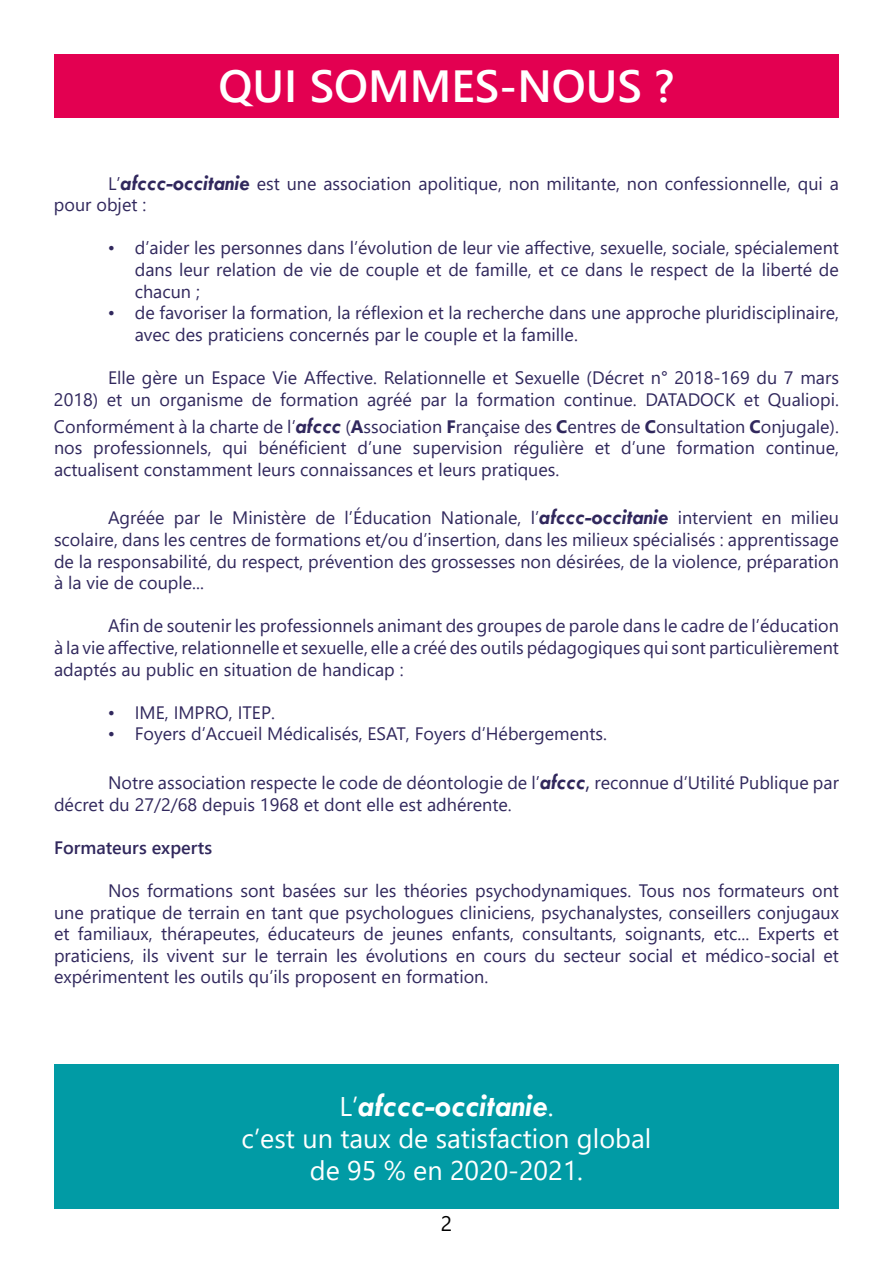
<style>
.page{position:relative;width:893px;height:1263px;background:#fff}
.page>*{position:absolute;margin:0;border:0;box-sizing:border-box;transform-origin:0 0}
.t1{font:600 45px "Segoe UI";color:#fff}
.t2{font:italic 700 33px "Tw Cen";color:#fff}
.t3{font:27px/32.4px "Segoe UI";color:#fff;text-align:center}
.t4{font:21px "Segoe UI";color:#000}
.t5{font:18px/21.6px "Segoe UI";color:#31285d;text-align:justify}
.t6{font:600 18px "Segoe UI";color:#31285d}
.s1{font-family:"Tw Cen";font-weight:700;font-style:italic;font-size:22.5px}
.s2{font-weight:700}
.s3{font-size:22.5px}
.s4{font-family:"Segoe UI";font-weight:400;font-style:normal;font-size:27px}
</style>
<div class="page">
<div style="left:54px;top:54px;width:785px;height:64px;background:#e30051"></div>
<div style="left:54px;top:1064px;width:785px;height:145px;background:#019ba5"></div>
<h1 class="t1" style="left:219px;top:44px;width:457px">QUI SOMMES-NOUS ?</h1>
<p class="t5" style="left:54px;top:171px;width:786px;text-indent:54px">L’<span class="s1">afccc-occitanie</span> est une association apolitique, non militante, non confessionnelle, qui a pour objet :</p>
<p class="t5" style="left:135px;top:236px;width:706px;text-indent:-27px">• d’aider les personnes dans l’évolution de leur vie affective, sexuelle, sociale, spécialement dans leur relation de vie de couple et de famille, et ce dans le respect de la liberté de chacun ;</p>
<p class="t5" style="left:135px;top:300px;width:706px;text-indent:-27px">• de favoriser la formation, la réflexion et la recherche dans une approche pluridisciplinaire, avec des praticiens concernés par le couple et la famille.</p>
<p class="t5" style="left:54px;top:365px;width:786px;text-align:right">Elle gère un Espace Vie Affective. Relationnelle et Sexuelle (Décret n° 2018-169 du 7 mars<br>2018) et un organisme de formation agréé par la formation continue. DATADOCK et Qualiopi.</p>
<p class="t5" style="left:54px;top:414px;width:786px">Conformément à la charte de l’<span class="s1">afccc</span> (<span class="s2">A</span>ssociation <span class="s2">F</span>rançaise des <span class="s2">C</span>entres de <span class="s2">C</span>onsultation <span class="s2">C</span>onjugale). nos professionnels, qui bénéficient d’une supervision régulière et d’une formation continue, actualisent constamment leurs connaissances et leurs pratiques.</p>
<p class="t5" style="left:54px;top:506px;width:786px;text-indent:54px">Agréée par le Ministère de l’Éducation Nationale, l’<span class="s1">afccc-occitanie</span> intervient en milieu scolaire, dans les centres de formations et/ou d’insertion, dans les milieux spécialisés : apprentissage de la responsabilité, du respect, prévention des grossesses non désirées, de la violence, préparation à la vie de couple...</p>
<p class="t5" style="left:54px;top:614px;width:786px;text-indent:54px">Afin de soutenir les professionnels animant des groupes de parole dans le cadre de l’éducation à la vie affective, relationnelle et sexuelle, elle a créé des outils pédagogiques qui sont particulièrement adaptés au public en situation de handicap :</p>
<p class="t5" style="left:108px;top:700px;width:169px">• IME, IMPRO, ITEP.</p>
<p class="t5" style="left:108px;top:722px;width:501px">• Foyers d’Accueil Médicalisés, ESAT, Foyers d’Hébergements.</p>
<p class="t5" style="left:54px;top:770px;width:786px;text-indent:54px">Notre association respecte le code de déontologie de l’<span class="s1">afccc</span><span class="s3">,</span> reconnue d’Utilité Publique par décret du 27/2/68 depuis 1968 et dont elle est adhérente.</p>
<p class="t6" style="left:54px;top:830px;width:160px">Formateurs experts</p>
<p class="t5" style="left:54px;top:878px;width:786px;text-indent:54px">Nos formations sont basées sur les théories psychodynamiques. Tous nos formateurs ont une pratique de terrain en tant que psychologues cliniciens, psychanalystes, conseillers conjugaux et familiaux, thérapeutes, éducateurs de jeunes enfants, consultants, soignants, etc... Experts et praticiens, ils vivent sur le terrain les évolutions en cours du secteur social et médico-social et expérimentent les outils qu’ils proposent en formation.</p>
<h2 class="t2" style="left:339px;top:1085px;width:216px"><span class="s4">L’</span>afccc-occitanie<span class="s4">.</span></h2>
<h3 class="t3" style="left:242px;top:1120px;width:411px">c’est un taux de satisfaction global de 95 % en 2020-2021.</h3>
<p class="t4" style="left:441px;top:1204px;width:13px">2</p>
</div>
